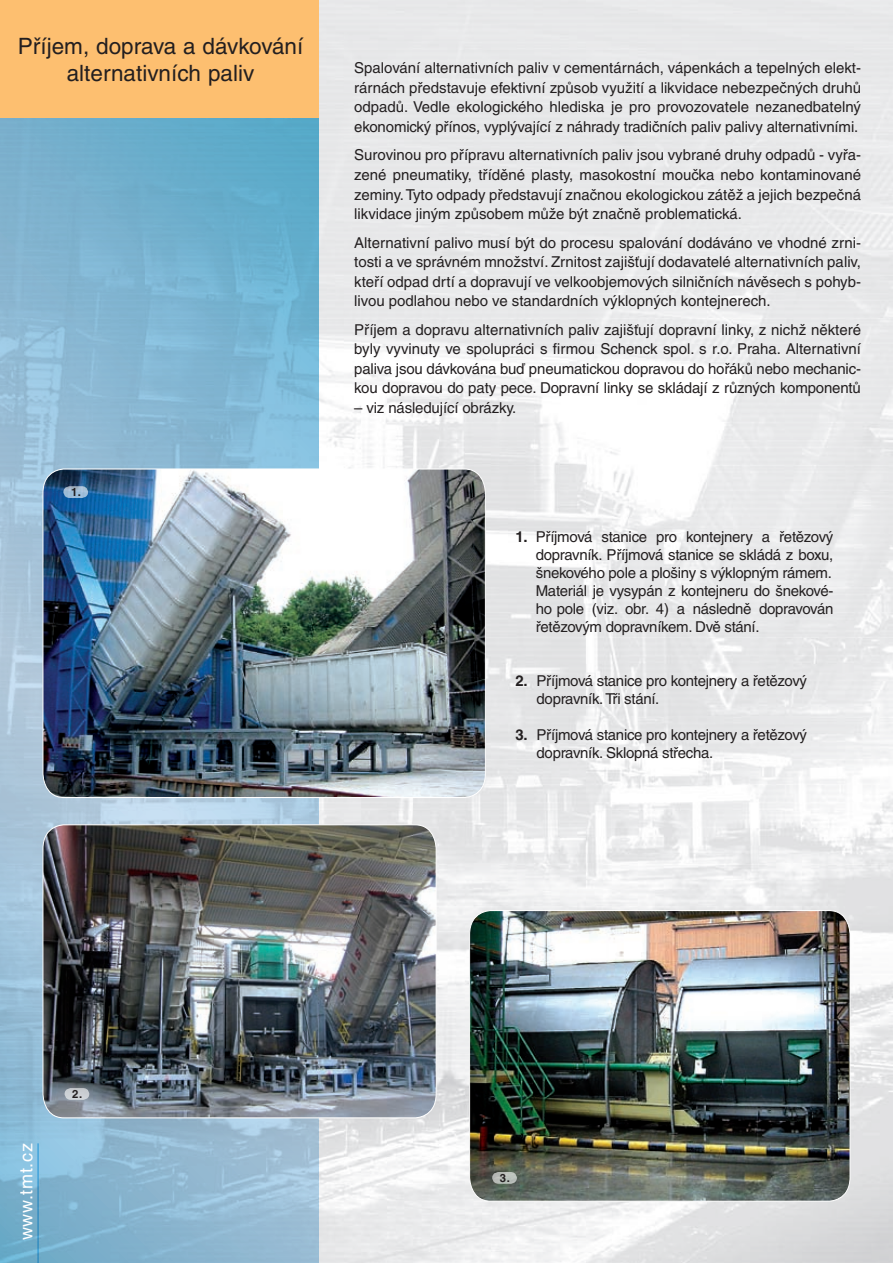
<style>
.page{position:relative;width:893px;height:1263px;background:#fff}
.page>*{position:absolute;margin:0;border:0;box-sizing:border-box;transform-origin:0 0}
.Normální{font:22.5px/27px "Helvetica CE";color:#231f20;text-align:center}
.t1{font:18px "Helvetica CE";letter-spacing:.04em;color:#fff}
.t2{font:15px/19.5px "Helvetica CE";letter-spacing:-.02em;color:#231f20;text-align:justify}
.t3{font:700 15px "Helvetica CE";color:#231f20}
.t4{font:700 11.4px "Helvetica CE";color:#231f20}
.s1{font-weight:700}
</style>
<div class="page">
<svg style="left:0;top:118px;width:319px;height:1145px;background:#88b9d3"></svg>
<img style="left:469px;top:909px;width:382px;height:293px">
<img style="left:42px;top:824px;width:395px;height:295px">
<img style="left:42px;top:468px;width:444px;height:330px">
<svg style="left:63px;top:486px;width:25px;height:12px"></svg>
<svg style="left:65px;top:1088px;width:24px;height:12px"></svg>
<svg style="left:492px;top:1172px;width:25px;height:12px"></svg>
<div style="left:0;top:0;width:319px;height:118px;background:#fdbf70"></div>
<hr style="left:38px;top:1143px;width:1px;height:120px;background:#00aeef">
<p class="Normální" style="left:18px;top:32px;width:287px">Příjem, doprava a dávkování alternativních paliv</p>
<p class="t4" style="left:71px;top:485px;width:12px">1.</p>
<p class="t2" style="left:354px;top:58px;width:508px">Spalování alternativních paliv v cementárnách, vápenkách a tepelných elekt&shy;rárnách představuje efektivní způsob využití a likvidace nebezpečných druhů odpadů. Vedle ekologického hlediska je pro provozovatele nezanedbatelný ekonomický přínos, vyplývající z náhrady tradičních paliv palivy alternativními.</p>
<p class="t2" style="left:354px;top:145px;width:508px">Surovinou pro přípravu alternativních paliv jsou vybrané druhy odpadů - vyřa&shy;zené pneumatiky, tříděné plasty, masokostní moučka nebo kontaminované zeminy. Tyto odpady představují značnou ekologickou zátěž a jejich bezpečná likvidace jiným způsobem může být značně problematická.</p>
<p class="t2" style="left:354px;top:232px;width:508px">Alternativní palivo musí být do procesu spalování dodáváno ve vhodné zrni&shy;tosti a ve správném množství. Zrnitost zajišťují dodavatelé alternativních paliv, kteří odpad drtí a dopravují ve velkoobjemových silničních návěsech s pohyb&shy;livou podlahou nebo ve standardních výklopných kontejnerech.</p>
<p class="t2" style="left:354px;top:319px;width:508px">Příjem a dopravu alternativních paliv zajišťují dopravní linky, z nichž některé byly vyvinuty ve spolupráci s firmou Schenck spol. s r.o. Praha. Alternativní paliva jsou dávkována buď pneumatickou dopravou do hořáků nebo mechanic&shy;kou dopravou do paty pece. Dopravní linky se skládají z různých komponentů</p>
<p class="t2" style="left:354px;top:397px;width:164px">– viz následující obrázky.</p>
<p class="t3" style="left:516px;top:528px;width:14px">1.</p>
<p class="t2" style="left:536px;top:528px;width:299px;line-height:18px">Příjmová stanice pro kontejnery a řetězový dopravník. Příjmová stanice se skládá z boxu, šnekového pole a plošiny s výklopným rámem.</p>
<p class="t2" style="left:536px;top:582px;width:299px;line-height:18px">Materiál je vysypán z kontejneru do šnekové&shy;ho pole (viz. obr. 4) a následně dopravován řetězovým dopravníkem. Dvě stání.</p>
<p class="t2" style="left:537px;top:672px;width:272px;line-height:18px;text-indent:-21px"><span class="s1">2.</span> Příjmová stanice pro kontejnery a řetězový dopravník. Tři stání.</p>
<p class="t2" style="left:537px;top:726px;width:272px;line-height:18px;text-indent:-21px"><span class="s1">3.</span> Příjmová stanice pro kontejnery a řetězový dopravník. Sklopná střecha.</p>
<p class="t1" style="left:16px;top:1240px;width:99px;rotate:-90deg">www.tmt.cz</p>
<p class="t4" style="left:72px;top:1087px;width:12px">2.</p>
<p class="t4" style="left:500px;top:1171px;width:12px">3.</p>
</div>
